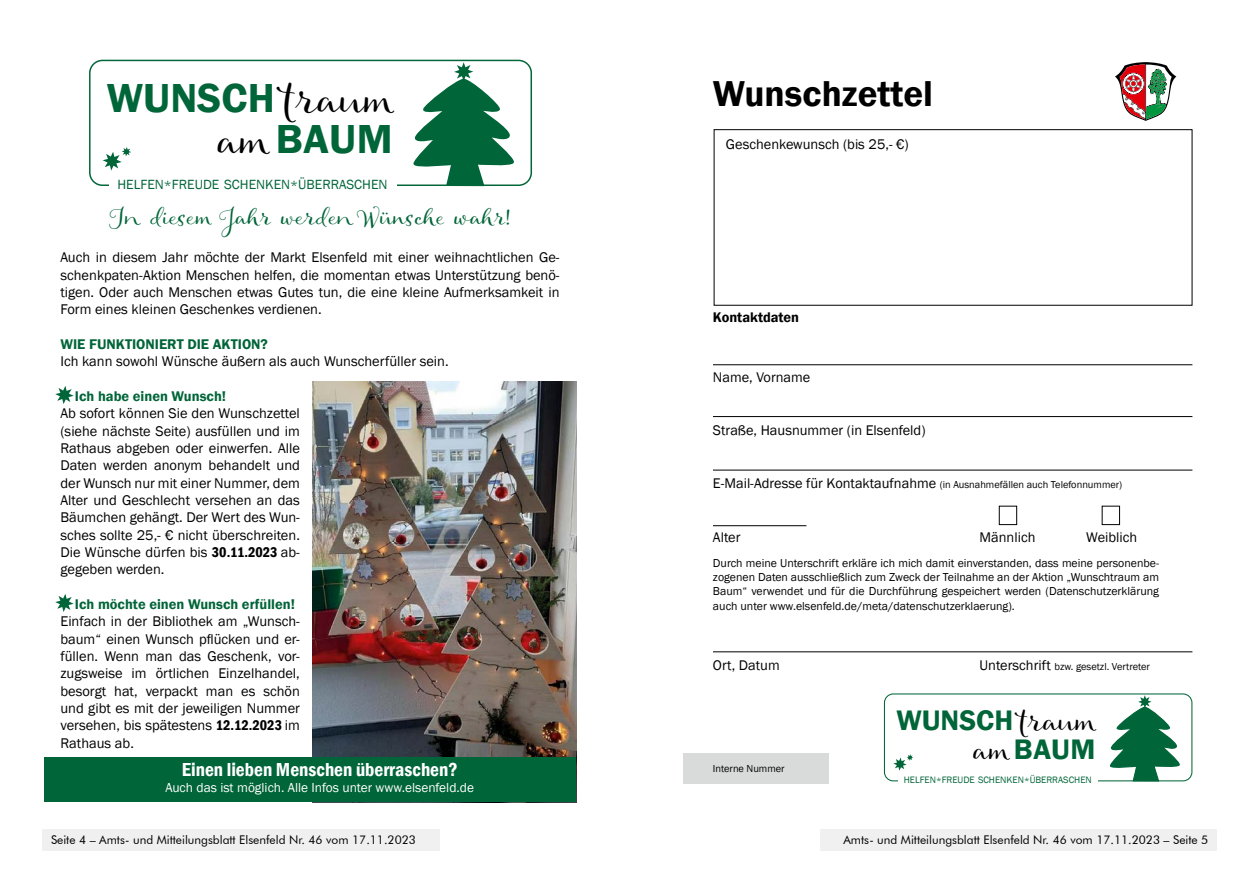
<style>
.page{position:relative;width:1259px;height:893px;background:#fff}
.page>*{position:absolute;margin:0;border:0;box-sizing:border-box;transform-origin:0 0}
.t1{font:600 41.7px/41.7px "Franklin Gothic";color:#006538;text-align:right}
.t2{font:600 37.05px "Franklin Gothic";color:#000}
.t3{font:600 29.1px/29.1px "Franklin Gothic";color:#006538;text-align:right}
.t4{font:22.35px "Allegretto Script";color:#006538}
.t5{font:600 condensed 19.35px "Franklin Gothic";color:#fff}
.t6{font:14.4px/17.4px "Franklin Gothic";color:#000;text-align:justify}
.t7{font:600 14.4px "Franklin Gothic";color:#006538}
.t8{font:600 14.4px "Franklin Gothic";color:#000}
.t9{font:13.65px "Franklin Gothic";color:#006538}
.t10{font:13.35px "Franklin Gothic";color:#fff}
.t11{font:12px "Futura BT";color:#000}
.t12{font:11.85px/14.2px "Franklin Gothic";color:#000;text-align:justify}
.t13{font:10.35px "Franklin Gothic";color:#000}
.t14{font:9.6px "Franklin Gothic";color:#006538}
.s1{font-family:"Allegretto Script";font-weight:400;color:#000}
.s2{font-weight:600;font-stretch:condensed}
.s3{font-size:14.4px}
</style>
<div class="page">
<div style="left:819px;top:829px;width:397px;height:21px;background:#f0f0f0"></div>
<div style="left:43px;top:829px;width:397px;height:21px;background:#f0f0f0"></div>
<div style="left:89px;top:60px;width:443px;height:126px;border:1px solid #006538;border-radius:13px"></div>
<div style="left:109px;top:173px;width:287px;height:26px;background:#fff"></div>
<svg style="left:414px;top:62px;width:102px;height:125px"></svg>
<svg style="left:103px;top:147px;width:28px;height:24px"></svg>
<svg style="left:55px;top:386px;width:19px;height:18px"></svg>
<svg style="left:55px;top:594px;width:19px;height:18px"></svg>
<img style="left:313px;top:381px;width:263px;height:377px">
<div style="left:45px;top:758px;width:531px;height:44px;background:#006538"></div>
<div style="left:884px;top:693px;width:308px;height:88px;border:1px solid #006538;border-radius:9px"></div>
<div style="left:898px;top:773px;width:199px;height:17px;background:#fff"></div>
<svg style="left:1110px;top:695px;width:71px;height:87px"></svg>
<svg style="left:893px;top:754px;width:20px;height:17px"></svg>
<hr style="left:713px;top:364px;width:479px;height:1px;background:#000">
<hr style="left:713px;top:416px;width:479px;height:1px;background:#000">
<hr style="left:713px;top:470px;width:479px;height:1px;background:#000">
<hr style="left:713px;top:651px;width:479px;height:1px;background:#000">
<hr style="left:713px;top:525px;width:93px;height:1px;background:#000">
<div style="left:999px;top:506px;width:18px;height:19px;border:1px solid #000"></div>
<div style="left:1101px;top:506px;width:19px;height:19px;border:1px solid #000"></div>
<div style="left:713px;top:129px;width:479px;height:177px;border:1px solid #000"></div>
<div style="left:683px;top:753px;width:146px;height:30px;background:#d9dada"></div>
<svg style="left:1115px;top:62px;width:61px;height:59px"></svg>
<h1 class="t1" style="left:107px;top:77px;width:287px">WUNSCH <span class="s1">traum am</span> BAUM</h1>
<p class="t9" style="left:117px;top:176px;width:272px">HELFEN*FREUDE SCHENKEN*ÜBERRASCHEN</p>
<h3 class="t4" style="left:109px;top:203px;width:403px">In diesem Jahr werden Wünsche wahr!</h3>
<p class="t6" style="left:60px;top:249px;width:500px">Auch in diesem Jahr möchte der Markt Elsenfeld mit einer weihnachtlichen Ge&shy;schenkpaten-Aktion Menschen helfen, die momentan etwas Unterstützung benö&shy;tigen. Oder auch Menschen etwas Gutes tun, die eine kleine Aufmerksamkeit in Form eines kleinen Geschenkes verdienen.</p>
<p class="t7" style="left:60px;top:335px;width:209px">WIE FUNKTIONIERT DIE AKTION?</p>
<p class="t6" style="left:60px;top:353px;width:390px">Ich kann sowohl Wünsche äußern als auch Wunscherfüller sein.</p>
<p class="t7" style="left:75px;top:387px;width:153px">Ich habe einen Wunsch!</p>
<p class="t6" style="left:60px;top:405px;width:241px">Ab sofort können Sie den Wunschzettel (siehe nächste Seite) ausfüllen und im Rathaus abgeben oder einwerfen. Alle Daten werden anonym behandelt und der Wunsch nur mit einer Nummer, dem Alter und Geschlecht versehen an das Bäumchen gehängt. Der Wert des Wun&shy;sches sollte 25,- € nicht überschreiten.<br>Die Wünsche dürfen bis <span class="s2">30.11.2023</span> ab&shy;gegeben werden.</p>
<p class="t7" style="left:75px;top:595px;width:222px">Ich möchte einen Wunsch erfüllen!</p>
<p class="t6" style="left:60px;top:613px;width:241px">Einfach in der Bibliothek am „Wunsch&shy;baum“ einen Wunsch pflücken und er&shy;füllen. Wenn man das Geschenk, vor&shy;zugsweise im örtlichen Einzelhandel, besorgt hat, verpackt man es schön und gibt es mit der jeweiligen Nummer versehen, bis spätestens <span class="s2">12.12.2023</span> im Rathaus ab.</p>
<h3 class="t5" style="left:182px;top:756px;width:277px">Einen lieben Menschen überraschen?</h3>
<p class="t10" style="left:165px;top:779px;width:310px">Auch das ist möglich. Alle Infos unter www.elsenfeld.de</p>
<h2 class="t2" style="left:713px;top:71px;width:221px">Wunschzettel</h2>
<p class="t6" style="left:726px;top:136px;width:184px">Geschenkewunsch (bis 25,- €)</p>
<p class="t8" style="left:713px;top:308px;width:88px">Kontaktdaten</p>
<p class="t6" style="left:713px;top:369px;width:99px">Name, Vorname</p>
<p class="t6" style="left:713px;top:421px;width:214px">Straße, Hausnummer (in Elsenfeld)</p>
<p class="t13" style="left:713px;top:478px;width:411px"><span class="s3">E-Mail-Adresse für Kontaktaufnahme</span> (in Ausnahmefällen auch Telefonnummer)</p>
<p class="t6" style="left:713px;top:528px;width:29px">Alter</p>
<p class="t6" style="left:979px;top:528px;width:57px">Männlich</p>
<p class="t6" style="left:1086px;top:528px;width:52px">Weiblich</p>
<p class="t12" style="left:713px;top:556px;width:447px">Durch meine Unterschrift erkläre ich mich damit einverstanden, dass meine personenbe&shy;zogenen Daten ausschließlich zum Zweck der Teilnahme an der Aktion „Wunschtraum am Baum“ verwendet und für die Durchführung gespeichert werden (Datenschutzerklärung auch unter www.elsenfeld.de/meta/datenschutzerklaerung).</p>
<p class="t6" style="left:713px;top:657px;width:68px">Ort, Datum</p>
<p class="t13" style="left:979px;top:660px;width:172px"><span class="s3">Unterschrift</span> bzw. gesetzl. Vertreter</p>
<p class="t13" style="left:713px;top:762px;width:73px">Interne Nummer</p>
<h3 class="t3" style="left:896px;top:706px;width:201px">WUNSCH <span class="s1">traum am</span> BAUM</h3>
<p class="t14" style="left:903px;top:774px;width:190px">HELFEN*FREUDE SCHENKEN*ÜBERRASCHEN</p>
<p class="t11" style="left:51px;top:833px;width:366px">Seite 4 – Amts- und Mitteilungsblatt Elsenfeld Nr. 46 vom 17.11.2023</p>
<p class="t11" style="left:843px;top:833px;width:366px">Amts- und Mitteilungsblatt Elsenfeld Nr. 46 vom 17.11.2023 – Seite 5</p>
</div>
